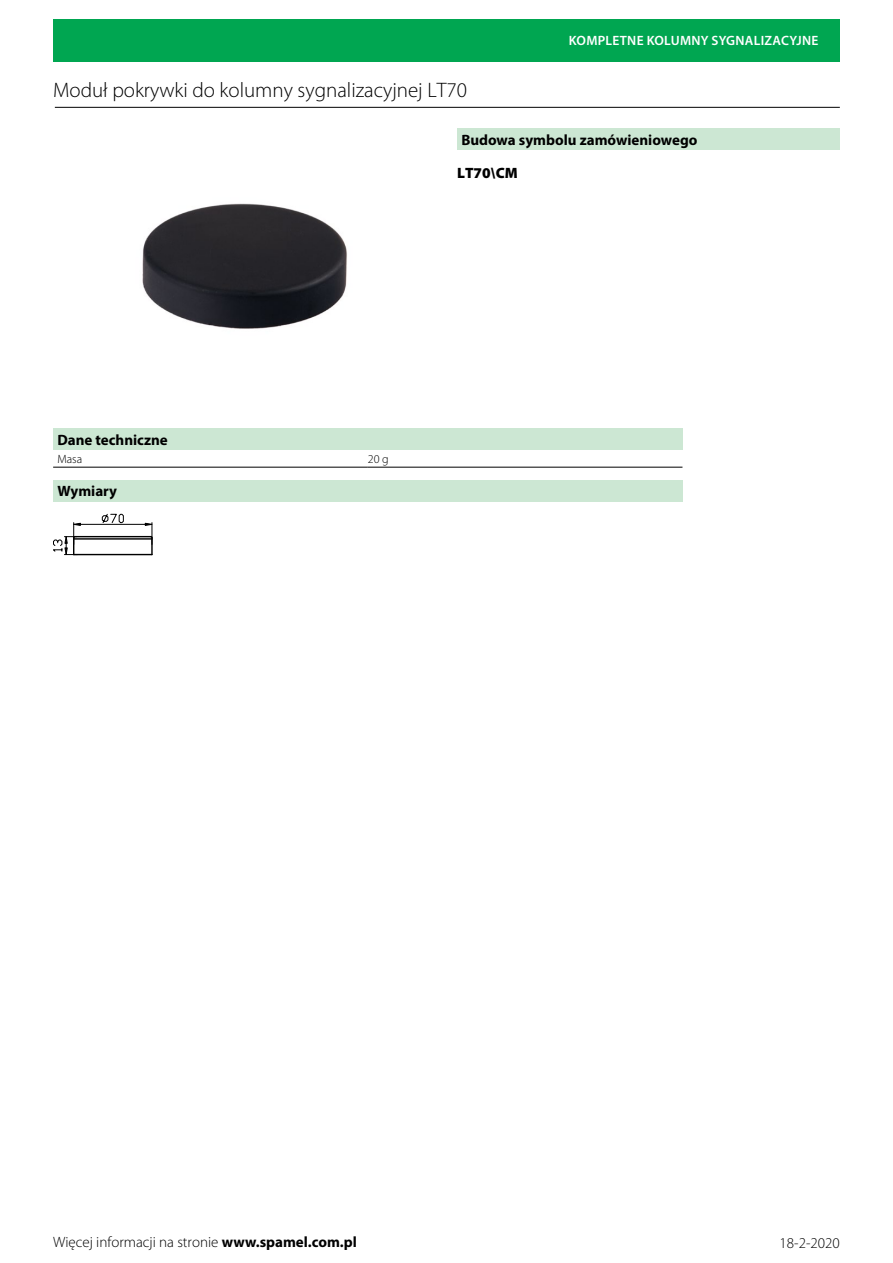
<style>
.page{position:relative;width:893px;height:1263px;background:#fff}
.page>*{position:absolute;margin:0;border:0;box-sizing:border-box;transform-origin:0 0}
.t1{font:300 21px "Myriad Pro";color:#000}
.t2{font:300 15px "Myriad Pro";color:#000}
.Überschrift{font:700 15px "Myriad Pro";color:#000}
.TS_Bestellschlüssel{font:900 15px "Myriad Pro";color:#000}
.t3{font:600 13.5px "Myriad Pro";letter-spacing:.02em;color:#fff}
.Tabellenkörper{font:300 12px "Myriad Pro";color:#000}
.s1{font-weight:700}
</style>
<div class="page">
<div style="left:53px;top:19px;width:787px;height:43px;background:#00a651"></div>
<div style="left:457px;top:129px;width:383px;height:21px;background:#cce7d3"></div>
<hr style="left:55px;top:107px;width:785px;height:1px;background:#000">
<img style="left:142px;top:203px;width:205px;height:126px">
<div style="left:53px;top:428px;width:629px;height:22px;background:#cce7d3"></div>
<hr style="left:53px;top:467px;width:315px;height:1px;background:#000">
<hr style="left:368px;top:467px;width:314px;height:1px;background:#000">
<hr style="left:75px;top:536px;width:76px;height:1px;background:#000">
<hr style="left:74px;top:538px;width:78px;height:2px;background:#000">
<hr style="left:80px;top:524px;width:65px;height:1px;background:#000">
<svg style="left:144px;top:522px;width:9px;height:32px"></svg>
<svg style="left:53px;top:514px;width:71px;height:42px"></svg>
<hr style="left:74px;top:554px;width:78px;height:1px;background:#000">
<div style="left:53px;top:480px;width:629px;height:21px;background:#cce7d3"></div>
<p class="t1" style="left:53px;top:78px;width:415px">Moduł pokrywki do kolumny sygnalizacyjnej LT70</p>
<p class="t3" style="left:569px;top:32px;width:251px">KOMPLETNE KOLUMNY SYGNALIZACYJNE</p>
<p class="Überschrift" style="left:461px;top:130px;width:238px">Budowa symbolu zamówieniowego</p>
<p class="TS_Bestellschlüssel" style="left:457px;top:163px;width:62px">LT70\CM</p>
<p class="Überschrift" style="left:57px;top:430px;width:112px">Dane techniczne</p>
<p class="Tabellenkörper" style="left:57px;top:452px;width:26px">Masa</p>
<p class="Tabellenkörper" style="left:368px;top:452px;width:22px">20g</p>
<p class="Überschrift" style="left:57px;top:481px;width:61px">Wymiary</p>
<p class="t2" style="left:53px;top:1234px;width:305px">Więcej informacji na stronie <span class="s1">www.spamel.com.pl</span></p>
<p class="t2" style="left:780px;top:1234px;width:62px">18-2-2020</p>
</div>
